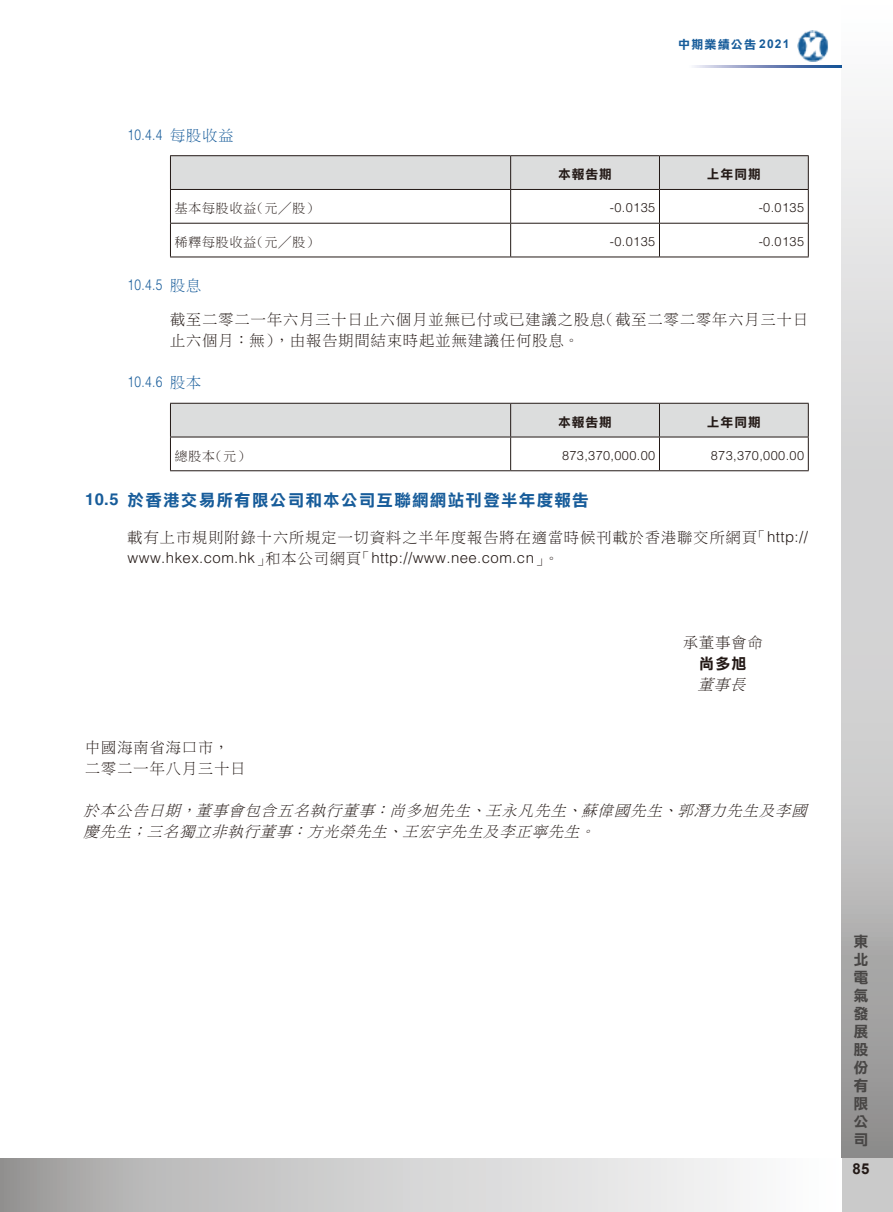
<style>
.page{position:relative;width:893px;height:1212px;background:#fff}
.page>*{position:absolute;margin:0;border:0;box-sizing:border-box;transform-origin:0 0}
._02_H2{font:16.5px "DF Li Hei Bd WIN BF";letter-spacing:.08em;color:#175c9a}
._00_txt{font:15px/21px "Ming Li U";letter-spacing:.08em;color:#231916}
._00_txt-2{font:italic 15px/21px "Ming Li U";color:#231916}
._03_H3{font:300 15px "Helvetica LT Std";color:#175c9a;scale:.8 1}
.t1{font:15px/18px "DF Li Hei Bd WIN BF";color:#484645;text-align:justify}
._00_txt-3{font:15px "DF Li Hei Bd WIN BF";color:#231916}
.t2{font:700 15px "Arial";color:#231916}
._50_Table_txt{font:300 12.75px "Helvetica LT Std";letter-spacing:.03em;color:#231916}
._50_Table_txt-2{font:12.75px "Ming Li U";letter-spacing:.08em;color:#231916}
._50_Table_txt-3{font:12.75px "DF Li Hei Bd WIN BF";letter-spacing:.08em;color:#231916}
.t3{font:12px "DF Li Hei Bd WIN BF";letter-spacing:.1em;color:#175c9a}
.s1{font-family:"Ming Li U";font-weight:400}
.s2{font-family:"Arial";font-weight:700}
.s3{font-family:"Helvetica LT Std";font-weight:700}
.s4{font-family:"Helvetica LT Std";font-weight:300}
</style>
<div class="page">
<svg style="left:842px;top:100px;width:51px;height:1059px;background:#cac9ca"></svg>
<div style="left:842px;top:1159px;width:51px;height:53px;background:#cacaca"></div>
<img style="left:797px;top:30px;width:31px;height:31px">
<img style="left:694px;top:65px;width:148px;height:2px">
<svg style="left:0;top:1159px;width:740px;height:53px;background:#cecdce"></svg>
<div style="left:171px;top:156px;width:637px;height:33px;background:#dcdddd"></div>
<hr style="left:510px;top:156px;width:1px;height:33px;background:#231916">
<hr style="left:659px;top:156px;width:1px;height:33px;background:#231916">
<hr style="left:170px;top:189px;width:341px;height:1px;background:#231916">
<hr style="left:511px;top:189px;width:148px;height:1px;background:#231916">
<hr style="left:510px;top:190px;width:1px;height:33px;background:#231916">
<hr style="left:659px;top:189px;width:150px;height:1px;background:#231916">
<hr style="left:659px;top:190px;width:1px;height:33px;background:#231916">
<hr style="left:170px;top:223px;width:341px;height:1px;background:#231916">
<hr style="left:511px;top:223px;width:148px;height:1px;background:#231916">
<hr style="left:510px;top:224px;width:1px;height:33px;background:#231916">
<hr style="left:659px;top:223px;width:150px;height:1px;background:#231916">
<hr style="left:659px;top:224px;width:1px;height:33px;background:#231916">
<hr style="left:170px;top:155px;width:341px;height:1px;background:#231916">
<hr style="left:170px;top:156px;width:1px;height:33px;background:#231916">
<hr style="left:511px;top:155px;width:148px;height:1px;background:#231916">
<hr style="left:659px;top:155px;width:150px;height:1px;background:#231916">
<hr style="left:808px;top:156px;width:1px;height:33px;background:#231916">
<hr style="left:170px;top:190px;width:1px;height:33px;background:#231916">
<hr style="left:808px;top:190px;width:1px;height:33px;background:#231916">
<hr style="left:170px;top:224px;width:1px;height:33px;background:#231916">
<hr style="left:808px;top:224px;width:1px;height:33px;background:#231916">
<hr style="left:170px;top:257px;width:341px;height:1px;background:#231916">
<hr style="left:511px;top:257px;width:148px;height:1px;background:#231916">
<hr style="left:659px;top:257px;width:150px;height:1px;background:#231916">
<div style="left:171px;top:404px;width:637px;height:33px;background:#dcdddd"></div>
<hr style="left:510px;top:404px;width:1px;height:33px;background:#231916">
<hr style="left:659px;top:404px;width:1px;height:33px;background:#231916">
<hr style="left:170px;top:437px;width:341px;height:1px;background:#231916">
<hr style="left:511px;top:437px;width:148px;height:1px;background:#231916">
<hr style="left:510px;top:437px;width:1px;height:33px;background:#231916">
<hr style="left:659px;top:437px;width:150px;height:1px;background:#231916">
<hr style="left:659px;top:437px;width:1px;height:33px;background:#231916">
<hr style="left:170px;top:403px;width:341px;height:1px;background:#231916">
<hr style="left:170px;top:404px;width:1px;height:33px;background:#231916">
<hr style="left:511px;top:403px;width:148px;height:1px;background:#231916">
<hr style="left:659px;top:403px;width:150px;height:1px;background:#231916">
<hr style="left:808px;top:404px;width:1px;height:33px;background:#231916">
<hr style="left:170px;top:437px;width:1px;height:33px;background:#231916">
<hr style="left:808px;top:437px;width:1px;height:33px;background:#231916">
<hr style="left:170px;top:470px;width:341px;height:1px;background:#231916">
<hr style="left:511px;top:470px;width:148px;height:1px;background:#231916">
<hr style="left:659px;top:470px;width:150px;height:1px;background:#231916">
<p class="_03_H3" style="left:128px;top:125px;width:134px">10.4.4 <span class="s1">每股收益</span></p>
<p class="t3" style="left:678px;top:39px;width:113px">中期業績公告 <span class="s2">2021</span></p>
<p class="_50_Table_txt-3" style="left:558px;top:168px;width:55px">本報告期</p>
<p class="_50_Table_txt-3" style="left:707px;top:168px;width:55px">上年同期</p>
<p class="_50_Table_txt-2" style="left:175px;top:202px;width:145px">基本每股收益（元╱股）</p>
<p class="_50_Table_txt" style="left:610px;top:200px;width:47px">-0.0135</p>
<p class="_50_Table_txt" style="left:759px;top:200px;width:47px">-0.0135</p>
<p class="_50_Table_txt-2" style="left:175px;top:236px;width:145px">稀釋每股收益（元╱股）</p>
<p class="_50_Table_txt" style="left:610px;top:233px;width:47px">-0.0135</p>
<p class="_50_Table_txt" style="left:759px;top:233px;width:47px">-0.0135</p>
<p class="_03_H3" style="left:128px;top:276px;width:94px">10.4.5 <span class="s1">股息</span></p>
<p class="_00_txt" style="left:170px;top:309px;width:639px">截至二零二一年六月三十日止六個月並無已付或已建議之股息（截至二零二零年六月三十日止六個月：無），由報告期間結束時起並無建議任何股息。</p>
<p class="_03_H3" style="left:128px;top:372px;width:94px">10.4.6 <span class="s1">股本</span></p>
<p class="_50_Table_txt-3" style="left:558px;top:416px;width:55px">本報告期</p>
<p class="_50_Table_txt-3" style="left:707px;top:416px;width:55px">上年同期</p>
<p class="_50_Table_txt-2" style="left:175px;top:449px;width:76px">總股本（元）</p>
<p class="_50_Table_txt" style="left:562px;top:447px;width:95px">873,370,000.00</p>
<p class="_50_Table_txt" style="left:711px;top:447px;width:95px">873,370,000.00</p>
<p class="_02_H2" style="left:85px;top:492px;width:505px"><span class="s3">10.5</span> 於香港交易所有限公司和本公司互聯網網站刊登半年度報告</p>
<p class="_00_txt" style="left:128px;top:527px;width:682px">載有上市規則附錄十六所規定一切資料之半年度報告將在適當時候刊載於香港聯交所網頁「<span class="s4">http:// www.hkex.com.hk</span>」和本公司網頁「<span class="s4">http://www.nee.com.cn</span>」。</p>
<p class="_00_txt" style="left:683px;top:632px;width:81px">承董事會命</p>
<p class="_00_txt-3" style="left:699px;top:656px;width:49px">尚多旭</p>
<p class="_00_txt-2" style="left:698px;top:674px;width:53px">董事長</p>
<p class="_00_txt" style="left:85px;top:737px;width:145px">中國海南省海口市，</p>
<p class="_00_txt" style="left:85px;top:758px;width:162px">二零二一年八月三十日</p>
<p class="_00_txt-2" style="left:84px;top:800px;width:729px">於本公告日期，董事會包含五名執行董事：尚多旭先生、王永凡先生、蘇偉國先生、郭潛力先生及李國慶先生；三名獨立非執行董事：方光榮先生、王宏宇先生及李正寧先生。</p>
<p class="t1" style="left:854px;top:932px;width:16px">東北電氣發展股份有限公司</p>
<p class="t2" style="left:852px;top:1158px;width:19px">85</p>
</div>
